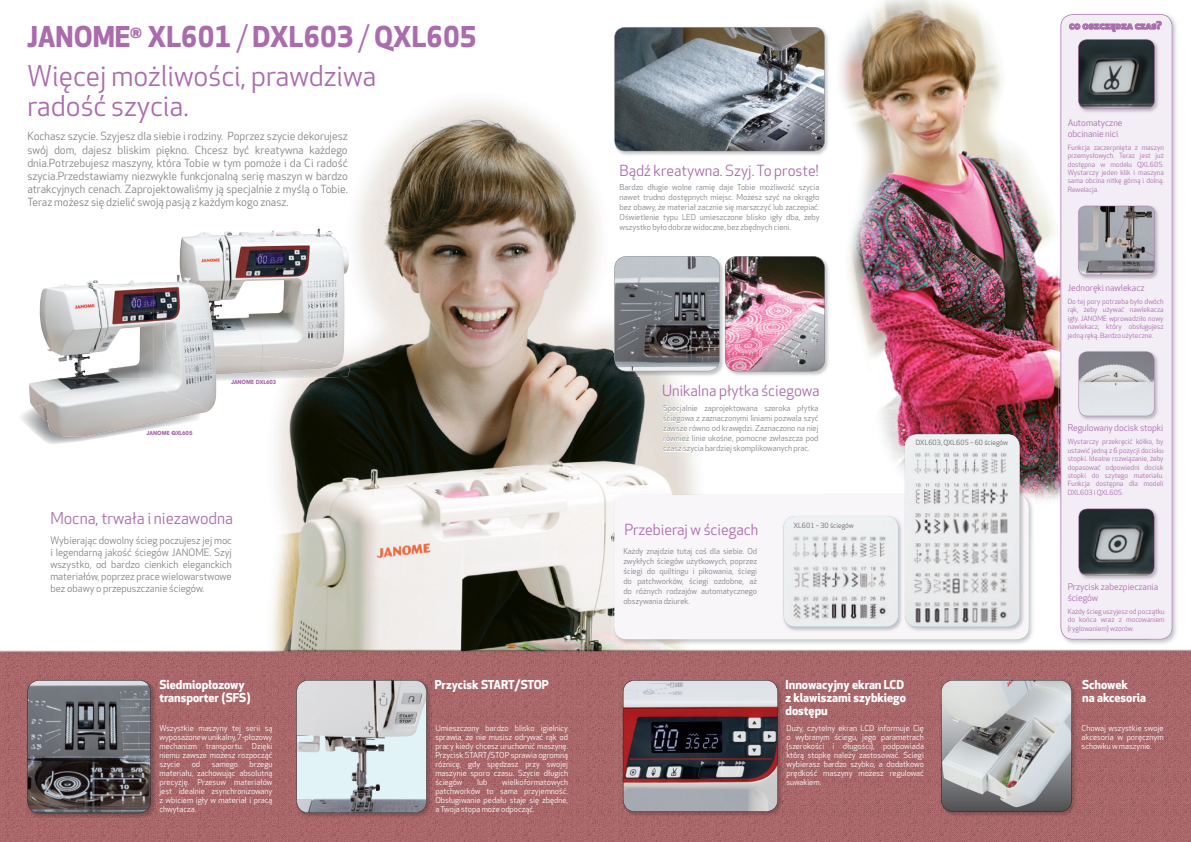
<style>
.page{position:relative;width:1191px;height:842px;background:#fff}
.page>*{position:absolute;margin:0;border:0;box-sizing:border-box;transform-origin:0 0}
.t1{font:28px/30px "Apex New";color:#ab6cad}
.t2{font:700 28px "Apex New";color:#ab6cad}
.t3{font:16px "Apex New";color:#ab6cad}
.t4{font:15px "Apex New";color:#ab6cad}
.t5{font:700 12px/13px "Apex New";color:#fff}
.t6{font:700 12px "Apex New";letter-spacing:-.02em;color:#fff}
.t7{font:11px/13.2px "Apex New";color:#808285;text-align:justify}
.t8{font:700 10.3px "Apex New";color:#ab6cad}
.t9{font:10px/12px "Apex New";color:#808285;text-align:justify}
.t10{font:9px/10.8px "Apex New";color:#ab6cad}
.t11{font:8px/9px "Apex New";color:#fff;text-align:justify}
.t12{font:8px/10px "Apex New";color:#808285;text-align:justify}
.t13{font:7px/8.4px "Apex New";color:#ab6cad;text-align:justify}
.t14{font:7px "Apex New";color:#656568}
.t15{font:700 5.8px "Avant Garde PL";color:#ab6cad}
.s1{font-weight:400}
</style>
<div class="page">
<img style="left:0;top:100px;width:1191px;height:742px">
<img style="left:822px;top:0;width:236px;height:539px">
<img style="left:25px;top:678px;width:131px;height:140px">
<svg style="left:27px;top:680px;width:124px;height:133px;background:#646468"></svg>
<img style="left:294px;top:678px;width:137px;height:139px">
<svg style="left:296px;top:680px;width:131px;height:133px;background:#c3c9cc"></svg>
<img style="left:216px;top:363px;width:136px;height:19px">
<img style="left:18px;top:407px;width:184px;height:37px">
<img style="left:199px;top:230px;width:74px;height:5px">
<img style="left:315px;top:228px;width:34px;height:136px">
<img style="left:216px;top:330px;width:99px;height:26px">
<img style="left:216px;top:356px;width:123px;height:18px">
<img style="left:60px;top:280px;width:36px;height:6px">
<img style="left:154px;top:275px;width:62px;height:138px">
<img style="left:29px;top:378px;width:125px;height:29px">
<img style="left:34px;top:385px;width:168px;height:52px">
<img style="left:165px;top:277px;width:50px;height:86px">
<img style="left:173px;top:356px;width:43px;height:20px">
<img style="left:612px;top:493px;width:422px;height:152px">
<img style="left:822px;top:493px;width:212px;height:46px">
<div style="left:614px;top:495px;width:414px;height:144px;background:#f9f6fa;border-radius:12px"></div>
<img style="left:613px;top:26px;width:217px;height:131px">
<svg style="left:614px;top:27px;width:210px;height:124px;background:#7a8187"></svg>
<img style="left:614px;top:256px;width:215px;height:120px">
<img style="left:614px;top:256px;width:211px;height:115px">
<img style="left:904px;top:433px;width:120px;height:62px">
<img style="left:904px;top:495px;width:120px;height:136px">
<img style="left:905px;top:434px;width:114px;height:193px">
<img style="left:1172px;top:18px;width:5px;height:29px">
<img style="left:1148px;top:47px;width:30px;height:598px">
<img style="left:1058px;top:539px;width:30px;height:106px">
<img style="left:1088px;top:639px;width:60px;height:6px">
<img style="left:1058px;top:100px;width:2px;height:369px">
<img style="left:1058px;top:469px;width:2px;height:70px">
<div style="left:1060px;top:14px;width:112px;height:625px;background:#f3edf5"></div>
<img style="left:1077px;top:39px;width:82px;height:74px">
<svg style="left:1078px;top:39px;width:76px;height:70px;background:#4e5558"></svg>
<img style="left:621px;top:679px;width:162px;height:138px">
<svg style="left:623px;top:680px;width:155px;height:132px;background:#817379"></svg>
<img style="left:939px;top:679px;width:138px;height:138px">
<svg style="left:941px;top:680px;width:130px;height:132px;background:#afb1b2"></svg>
<img style="left:1078px;top:508px;width:81px;height:72px">
<svg style="left:1078px;top:509px;width:76px;height:66px;background:#4d5557"></svg>
<img style="left:1078px;top:351px;width:81px;height:70px">
<svg style="left:1078px;top:351px;width:76px;height:65px;background:#c3c4ca"></svg>
<svg style="left:1069px;top:21px;width:92px;height:11px"></svg>
<svg style="left:663px;top:405px;width:155px;height:49px"></svg>
<img style="left:787px;top:521px;width:115px;height:110px">
<img style="left:783px;top:516px;width:115px;height:111px">
<img style="left:1077px;top:205px;width:82px;height:75px">
<svg style="left:1078px;top:206px;width:76px;height:69px;background:#95959a"></svg>
<h1 class="t2" style="left:27px;top:17px;width:451px">JANOME<sup>®</sup> XL601 <span class="s1">/</span> DXL603 <span class="s1">/</span> QXL605</h1>
<h1 class="t1" style="left:27px;top:61px;width:350px">Więcej możliwości, prawdziwa radość szycia.</h1>
<p class="t7" style="left:27px;top:130px;width:322px">Kochasz szycie. Szyjesz dla siebie i rodziny. Poprzez szycie dekorujesz swój dom, dajesz bliskim piękno. Chcesz być kreatywna każdego dnia.Potrzebujesz maszyny, która Tobie w tym pomoże i da Ci radość szycia.Przedstawiamy niezwykle funkcjonalną serię maszyn w bardzo atrakcyjnych cenach. Zaprojektowaliśmy ją specjalnie z myślą o Tobie.<br>Teraz możesz się dzielić swoją pasją z każdym kogo znasz.</p>
<p class="t15" style="left:147px;top:429px;width:47px">JANOME QXL605</p>
<p class="t15" style="left:231px;top:378px;width:47px">JANOME DXL603</p>
<h3 class="t4" style="left:619px;top:161px;width:200px">Bądź kreatywna. Szyj. To proste!</h3>
<p class="t12" style="left:619px;top:182px;width:201px">Bardzo długie wolne ramię daje Tobie możliwość szycia nawet trudno dostępnych miejsc. Możesz szyć na okrągło bez obawy, że materiał zacznie się marszczyć lub zaczepiać.<br>Oświetlenie typu LED umieszczone blisko igły dba, żeby wszystko było dobrze widoczne, bez zbędnych cieni.</p>
<h3 class="t4" style="left:662px;top:381px;width:159px">Unikalna płytka ściegowa</h3>
<p class="t12" style="left:663px;top:403px;width:157px">Specjalnie zaprojektowana szeroka płytka ściegowa z zaznaczonymi liniami pozwala szyć zawsze równo od krawędzi. Zaznaczono na niej również linie ukośne, pomocne zwłaszcza pod czasz szycia bardziej skomplikowanych prac.</p>
<h2 class="t3" style="left:50px;top:508px;width:184px">Mocna, trwała i niezawodna</h2>
<h3 class="t4" style="left:624px;top:520px;width:135px">Przebieraj w ściegach</h3>
<p class="t9" style="left:50px;top:534px;width:183px">Wybierając dowolny ścieg poczujesz jej moc i legendarną jakość ściegów JANOME. Szyj wszystko, od bardzo cienkich eleganckich materiałów, poprzez prace wielowarstwowe bez obawy o przepuszczanie ściegów.</p>
<p class="t12" style="left:623px;top:546px;width:135px">Każdy znajdzie tutaj coś dla siebie. Od zwykłych ściegów użytkowych, poprzez ściegi do quiltingu i pikowania, ściegi do patchworków, ściegi ozdobne, aż do różnych rodzajów automatycznego obszywania dziurek.</p>
<p class="t14" style="left:794px;top:521px;width:61px">XL601 – 30 ściegów</p>
<p class="t14" style="left:916px;top:438px;width:94px">DXL603, QXL605 – 60 ściegów</p>
<h3 class="t5" style="left:159px;top:678px;width:93px">Siedmiopłozowy transporter (SFS)</h3>
<p class="t11" style="left:159px;top:724px;width:115px">Wszystkie maszyny tej serii są wyposażone w unikalny, 7-płozowy mechanizm transportu. Dzięki niemu zawsze możesz rozpocząć szycie</p>
<p class="t11" style="left:159px;top:760px;width:115px;text-indent:90px">brzegu materiału, zachowując absolutną precyzję. Przesuw materiałów jest idealnie zsynchronizowany z wbiciem igły w materiał i pracą chwytacza.</p>
<p class="t11" style="left:192px;top:760px;width:10px">od</p>
<p class="t11" style="left:212px;top:760px;width:28px">samego</p>
<h3 class="t6" style="left:435px;top:676px;width:115px">Przycisk START/STOP</h3>
<p class="t11" style="left:435px;top:724px;width:134px">Umieszczony bardzo blisko igielnicy sprawia, że nie musisz odrywać rąk od pracy kiedy chcesz uruchomić maszynę.<br>Przycisk START/STOP sprawia ogromną różnicę, gdy spędzasz przy swojej maszynie sporo czasu. Szycie długich ściegów</p>
<p class="t11" style="left:435px;top:778px;width:134px;text-indent:67px">wielkoformatowych patchworków to sama przyjemność.<br>Obsługiwanie pedału staje się zbędne, a Twoja stopa może odpocząć.</p>
<p class="t11" style="left:477px;top:778px;width:12px">lub</p>
<h3 class="t5" style="left:785px;top:678px;width:122px">Innowacyjny ekran LCD z klawiszami szybkiego dostępu</h3>
<p class="t11" style="left:786px;top:724px;width:139px">Duży, czytelny ekran LCD informuje Cię o wybranym ściegu, jego parametrach (szerokości i długości), podpowiada którą stopkę należy zastosować. Ściegi wybierasz bardzo szybko, a dodatkowo prędkość maszyny możesz regulować suwakiem.</p>
<p class="t8" style="left:1069px;top:18px;width:94px">co oszczędza czas?</p>
<p class="t10" style="left:1067px;top:117px;width:56px">Automatyczne obcinanie nici</p>
<p class="t13" style="left:1067px;top:143px;width:98px">Funkcja zaczerpnięta z maszyn przemysłowych. Teraz jest już dostępna w modelu QXL605.<br>Wystarczy jeden klik i maszyna sama obcina nitkę górną i dolną.<br>Rewelacja.</p>
<p class="t10" style="left:1067px;top:282px;width:78px">Jednoręki nawlekacz</p>
<p class="t13" style="left:1067px;top:297px;width:97px">Do tej pory potrzeba było dwóch rąk, żeby używać nawlekacza igły. JANOME wprowadziło nowy nawlekacz, który obsługujesz jedną ręką. Bardzo użyteczne.</p>
<p class="t10" style="left:1067px;top:422px;width:97px">Regulowany docisk stopki</p>
<p class="t13" style="left:1067px;top:438px;width:97px">Wystarczy przekręcić kółko, by ustawić jedną z 6 pozycji docisku stopki. Idealne rozwiązanie, żeby dopasować odpowiedni docisk stopki do szytego materiału.<br>Funkcja dostępna dla modeli DXL603 i QXL605.</p>
<p class="t10" style="left:1067px;top:581px;width:92px">Przycisk zabezpieczania ściegów</p>
<p class="t13" style="left:1067px;top:607px;width:99px">Każdy ścieg uszyjesz od początku do końca wraz z mocowaniem (ryglowaniem) wzorów.</p>
<h3 class="t5" style="left:1082px;top:678px;width:66px">Schowek<br>na akcesoria</h3>
<p class="t11" style="left:1081px;top:724px;width:83px">Chowaj wszystkie swoje akcesoria w poręcznym schowku w maszynie.</p>
</div>
